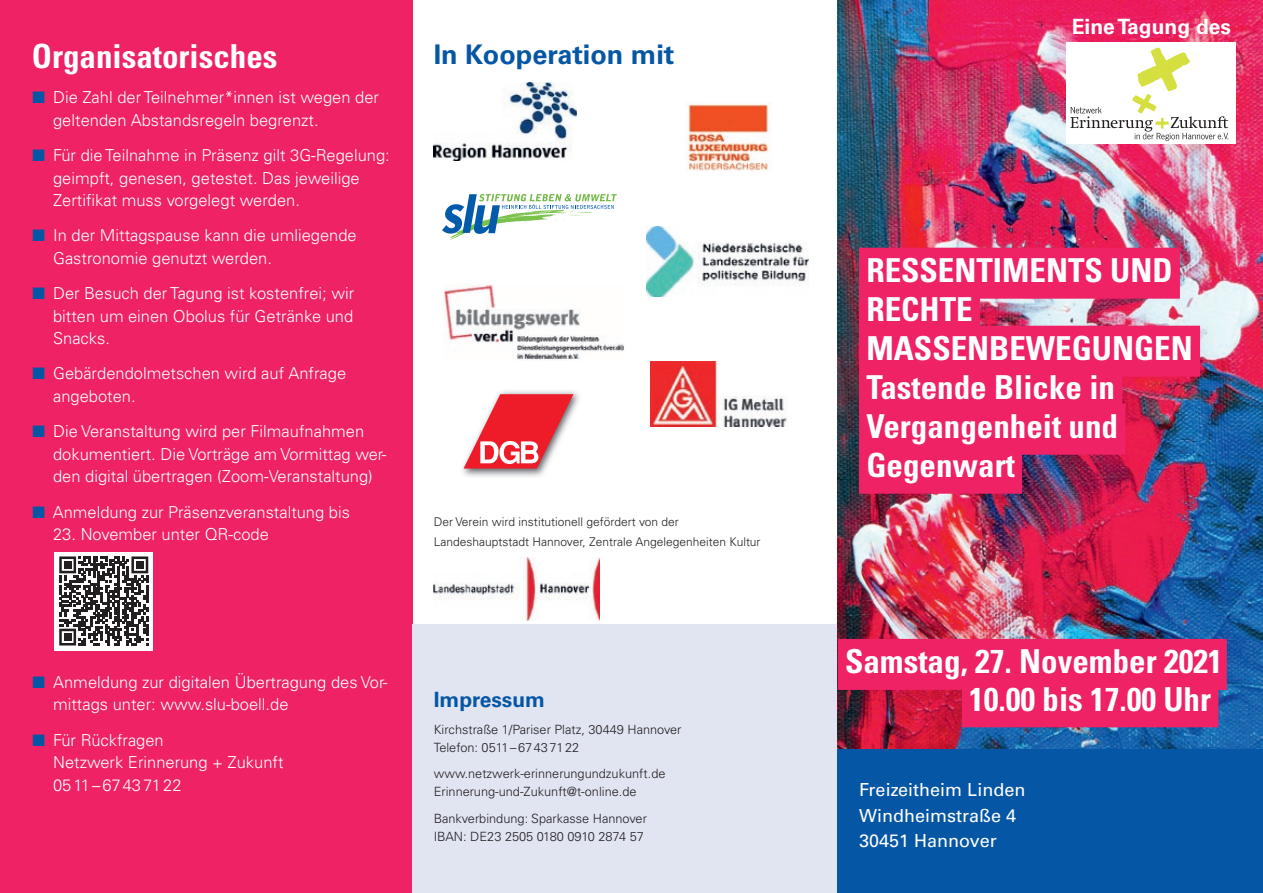
<style>
.page{position:relative;width:1263px;height:893px;background:#fff}
.page>*{position:absolute;margin:0;border:0;box-sizing:border-box;transform-origin:0 0}
.t1{font:700 condensed 33px/39px "Univers LT Pro";color:#fff}
.t2{font:700 27px "Univers LT Pro 65";color:#0556a5}
.t3{font:700 21px "Univers LT Pro 65";color:#fff}
.t4{font:700 21px "Univers LT Pro 65";color:#0556a5}
.t5{font:18px/25.5px "Univers LT Pro 55 Roman";color:#fff}
.t6{font:300 16.5px/22.5px "Univers LT Pro 45";color:#fff}
.t7{font:300 12.75px/18px "Univers LT Pro 45";color:#231f20}
.t8{font:300 12px/19.5px "Univers LT Pro 45";color:#231f20}
</style>
<div class="page">
<div style="left:0;top:0;width:412px;height:893px;background:#ee2265"></div>
<div style="left:412px;top:624px;width:426px;height:269px;background:#e1e5f2"></div>
<div style="left:838px;top:736px;width:425px;height:157px;background:#0556a5"></div>
<img style="left:838px;top:0;width:425px;height:748px">
<img style="left:650px;top:362px;width:137px;height:64px">
<svg style="left:442px;top:194px;width:175px;height:46px"></svg>
<img style="left:434px;top:82px;width:142px;height:78px">
<img style="left:434px;top:557px;width:166px;height:64px">
<div style="left:1066px;top:42px;width:170px;height:102px;background:#fff"></div>
<svg style="left:1070px;top:48px;width:158px;height:93px"></svg>
<img style="left:686px;top:101px;width:84px;height:70px">
<img style="left:444px;top:284px;width:180px;height:76px">
<div style="left:859px;top:248px;width:321px;height:51px;background:#ee2265"></div>
<div style="left:859px;top:287px;width:121px;height:51px;background:#ee2265"></div>
<div style="left:859px;top:326px;width:341px;height:51px;background:#ee2265"></div>
<div style="left:859px;top:365px;width:263px;height:51px;background:#ee2265"></div>
<div style="left:859px;top:404px;width:266px;height:51px;background:#ee2265"></div>
<div style="left:859px;top:443px;width:163px;height:51px;background:#ee2265"></div>
<div style="left:838px;top:639px;width:389px;height:51px;background:#ee2265"></div>
<div style="left:962px;top:676px;width:256px;height:51px;background:#ee2265"></div>
<div style="left:54px;top:552px;width:99px;height:98px;background:#fff"></div>
<svg style="left:59px;top:556px;width:89px;height:89px"></svg>
<div style="left:64px;top:561px;width:7px;height:7px;background:#231f20"></div>
<div style="left:136px;top:561px;width:7px;height:7px;background:#231f20"></div>
<div style="left:64px;top:633px;width:7px;height:8px;background:#231f20"></div>
<img style="left:462px;top:391px;width:117px;height:86px">
<svg style="left:464px;top:394px;width:109px;height:75px"></svg>
<img style="left:646px;top:226px;width:162px;height:71px">
<h1 class="t1" style="left:32px;top:36px;width:247px">Organisatorisches</h1>
<p class="t6" style="left:53px;top:86px;width:327px">Die Zahl der Teilnehmer*innen ist wegen der geltenden Abstandsregeln begrenzt.</p>
<p class="t6" style="left:53px;top:144px;width:338px">Für die Teilnahme in Präsenz gilt 3G-Regelung: geimpft, genesen, getestet. Das jeweilige<br>Zertifikat muss vorgelegt werden.</p>
<p class="t6" style="left:53px;top:224px;width:305px">In der Mittagspause kann die umliegende<br>Gastronomie genutzt werden.</p>
<p class="t6" style="left:53px;top:282px;width:303px;text-align:justify">Der Besuch der Tagung ist kostenfrei; wir bitten um einen Obolus für Getränke und Snacks.</p>
<p class="t6" style="left:53px;top:362px;width:295px">Gebärdendolmetschen wird auf Anfrage angeboten.</p>
<p class="t6" style="left:53px;top:420px;width:335px">Die Veranstaltung wird per Filmaufnahmen dokumentiert. Die Vorträge am Vormittag wer&shy;den digital übertragen (Zoom-Veranstaltung)</p>
<p class="t6" style="left:53px;top:500px;width:299px">Anmeldung zur Präsenzveranstaltung bis</p>
<p class="t6" style="left:53px;top:522px;width:217px">23. November unter QR-code</p>
<h2 class="t2" style="left:434px;top:35px;width:242px">In Kooperation mit</h2>
<p class="t8" style="left:434px;top:512px;width:328px">Der Verein wird institutionell gefördert von der<br>Landeshauptstadt Hannover, Zentrale Angelegenheiten Kultur</p>
<p class="t6" style="left:53px;top:670px;width:336px">Anmeldung zur digitalen Übertragung des Vor&shy;mittags unter: www.slu-boell.de</p>
<p class="t6" style="left:53px;top:728px;width:232px">Für Rückfragen<br>Netzwerk Erinnerung + Zukunft<br>05 11 – 67 43 71 22</p>
<p class="t4" style="left:434px;top:685px;width:113px">Impressum</p>
<p class="t7" style="left:434px;top:720px;width:249px">Kirchstraße 1/Pariser Platz, 30449 Hannover<br>Telefon: 0511 – 67 43 71 22</p>
<p class="t7" style="left:434px;top:764px;width:233px">www.netzwerk-erinnerungundzukunft.de<br>Erinnerung-und-Zukunft@t-online.de</p>
<p class="t7" style="left:434px;top:809px;width:215px">Bankverbindung: Sparkasse Hannover<br>IBAN: DE23 2505 0180 0910 2874 57</p>
<p class="t3" style="left:1072px;top:12px;width:161px">Eine Tagung des</p>
<h1 class="t1" style="left:866px;top:250px;width:328px">RESSENTIMENTS UND<br>RECHTE<br>MASSENBEWEGUNGEN<br>Tastende Blicke in<br>Vergangenheit und<br>Gegenwart</h1>
<h1 class="t1" style="left:969px;top:642px;width:255px;line-height:37.3px;text-indent:-124px">Samstag, 27. November 2021<br>10.00 bis 17.00 Uhr</h1>
<p class="t5" style="left:859px;top:776px;width:168px">Freizeitheim Linden<br>Windheimstraße 4<br>30451 Hannover</p>
</div>
